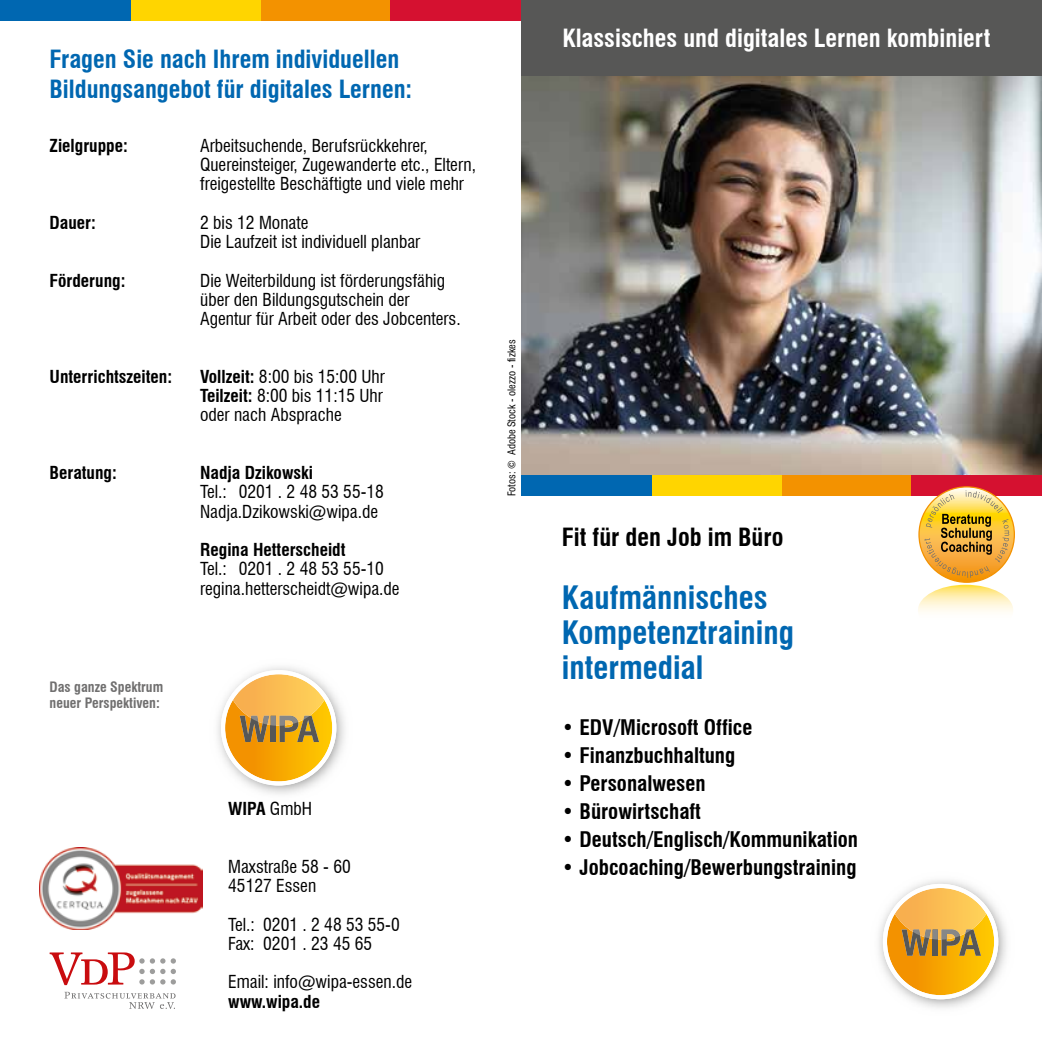
<style>
.page{position:relative;width:1042px;height:1042px;background:#fff}
.page>*{position:absolute;margin:0;border:0;box-sizing:border-box;transform-origin:0 0}
.t1{font:700 condensed 31.5px/35px "Swiss 721 BT";color:#0067b1}
.t2{font:700 condensed 24.5px/29.4px "Swiss 721 BT";color:#0067b1}
.t3{font:700 condensed 24.5px "Swiss 721 BT";color:#fff}
.t4{font:700 condensed 24.5px "Swiss 721 BT";color:#000}
.t5{font:700 condensed 21px "Swiss 721 BT";color:#000}
.t6{font:condensed 17.5px/19.2px "Swiss 721 BT";color:#000}
.t7{font:700 condensed 17.5px "Swiss 721 BT";color:#000}
.t8{font:700 17.5px "Swis 721 Cn BT";color:#000}
.t9{font:700 condensed 14px/15.8px "Swiss 721 BT";color:#706f6f}
.t10{font:condensed 10.5px "Swiss 721 BT";color:#000}
.s1{font-weight:700}
.s2{font-weight:400}
</style>
<div class="page">
<img style="left:521px;top:75px;width:521px;height:400px">
<div style="left:781px;top:475px;width:131px;height:21px;background:#f39200"></div>
<div style="left:651px;top:475px;width:130px;height:21px;background:#ffd500"></div>
<div style="left:912px;top:475px;width:130px;height:21px;background:#d51130"></div>
<div style="left:521px;top:475px;width:130px;height:21px;background:#0067b1"></div>
<div style="left:260px;top:0;width:131px;height:21px;background:#f39200"></div>
<div style="left:130px;top:0;width:130px;height:21px;background:#ffd500"></div>
<div style="left:391px;top:0;width:130px;height:21px;background:#d51130"></div>
<div style="left:0;top:0;width:130px;height:21px;background:#0067b1"></div>
<div style="left:521px;top:0;width:521px;height:75px;background:#575756"></div>
<svg style="left:919px;top:487px;width:95px;height:95px"></svg>
<svg style="left:918px;top:585px;width:95px;height:51px"></svg>
<img style="left:924px;top:490px;width:85px;height:88px">
<img style="left:217px;top:667px;width:128px;height:127px">
<svg style="left:221px;top:670px;width:115px;height:115px"></svg>
<img style="left:879px;top:880px;width:128px;height:128px">
<svg style="left:883px;top:884px;width:115px;height:115px"></svg>
<svg style="left:64px;top:992px;width:112px;height:17px"></svg>
<svg style="left:171px;top:958px;width:5px;height:5px"></svg>
<svg style="left:171px;top:969px;width:5px;height:15px"></svg>
<svg style="left:50px;top:952px;width:115px;height:33px"></svg>
<img style="left:40px;top:847px;width:163px;height:83px">
<h2 class="t2" style="left:50px;top:45px;width:364px">Fragen Sie nach Ihrem individuellen<br>Bildungsangebot für digitales Lernen:</h2>
<p class="t7" style="left:50px;top:135px;width:80px">Zielgruppe:</p>
<p class="t6" style="left:200px;top:136px;width:277px">Arbeitsuchende, Berufsrückkehrer,<br>Quereinsteiger, Zugewanderte etc., Eltern, freigestellte Beschäftigte und viele mehr</p>
<p class="t7" style="left:50px;top:212px;width:48px">Dauer:</p>
<p class="t6" style="left:200px;top:213px;width:222px">2 bis 12 Monate<br>Die Laufzeit ist individuell planbar</p>
<p class="t7" style="left:50px;top:270px;width:77px">Förderung:</p>
<p class="t6" style="left:200px;top:271px;width:262px">Die Weiterbildung ist förderungsfähig über den Bildungsgutschein der<br>Agentur für Arbeit oder des Jobcenters.</p>
<p class="t7" style="left:50px;top:366px;width:124px">Unterrichtszeiten:</p>
<p class="t6" style="left:200px;top:367px;width:186px;text-align:justify"><span class="s1">Vollzeit:</span> 8:00 bis 15:00 Uhr <span class="s1">Teilzeit:</span> 8:00 bis 11:15 Uhr oder nach Absprache</p>
<p class="t7" style="left:50px;top:462px;width:69px">Beratung:</p>
<p class="t8" style="left:200px;top:462px;width:114px">Nadja Dzikowski</p>
<p class="t6" style="left:309px;top:482px;width:76px;text-indent:-109px">Tel.: 0201 . 2 48 53 55-18 @wipa.de</p>
<p class="t7" style="left:200px;top:539px;width:147px">Regina Hetterscheidt</p>
<p class="t6" style="left:200px;top:559px;width:201px">Tel.: 0201 . 2 48 53 55-10 regina.hetterscheidt@wipa.de</p>
<p class="t10" style="left:505px;top:496px;width:158px;rotate:-90deg">Fotos: © Adobe Stock - olezzo - fizkes</p>
<p class="t9" style="left:50px;top:679px;width:115px">Das ganze Spektrum neuer Perspektiven:</p>
<p class="t7" style="left:228px;top:798px;width:85px">WIPA <span class="s2">GmbH</span></p>
<p class="t6" style="left:228px;top:857px;width:124px">Maxstraße 58 - 60<br>45127 Essen</p>
<p class="t6" style="left:228px;top:914px;width:173px">Tel.: 0201 . 2 48 53 55-0<br>Fax: 0201 . 23 45 65</p>
<p class="t6" style="left:228px;top:972px;width:185px">Email: info@wipa-essen.de</p>
<p class="t7" style="left:228px;top:991px;width:93px">www.wipa.de</p>
<h2 class="t3" style="left:562px;top:23px;width:429px">Klassisches und digitales Lernen kombiniert</h2>
<h2 class="t4" style="left:562px;top:523px;width:223px">Fit für den Job im Büro</h2>
<h1 class="t1" style="left:562px;top:580px;width:234px">Kaufmännisches<br>Kompetenztraining intermedial</h1>
<p class="t5" style="left:562px;top:715px;width:192px">• EDV/Microsoft Office</p>
<p class="t5" style="left:562px;top:743px;width:175px">• Finanzbuchhaltung</p>
<p class="t5" style="left:562px;top:771px;width:145px">• Personalwesen</p>
<p class="t5" style="left:562px;top:799px;width:141px">• Bürowirtschaft</p>
<p class="t5" style="left:562px;top:827px;width:297px">• Deutsch/Englisch/Kommunikation</p>
<p class="t5" style="left:562px;top:855px;width:296px">• Jobcoaching/Bewerbungstraining</p>
</div>
